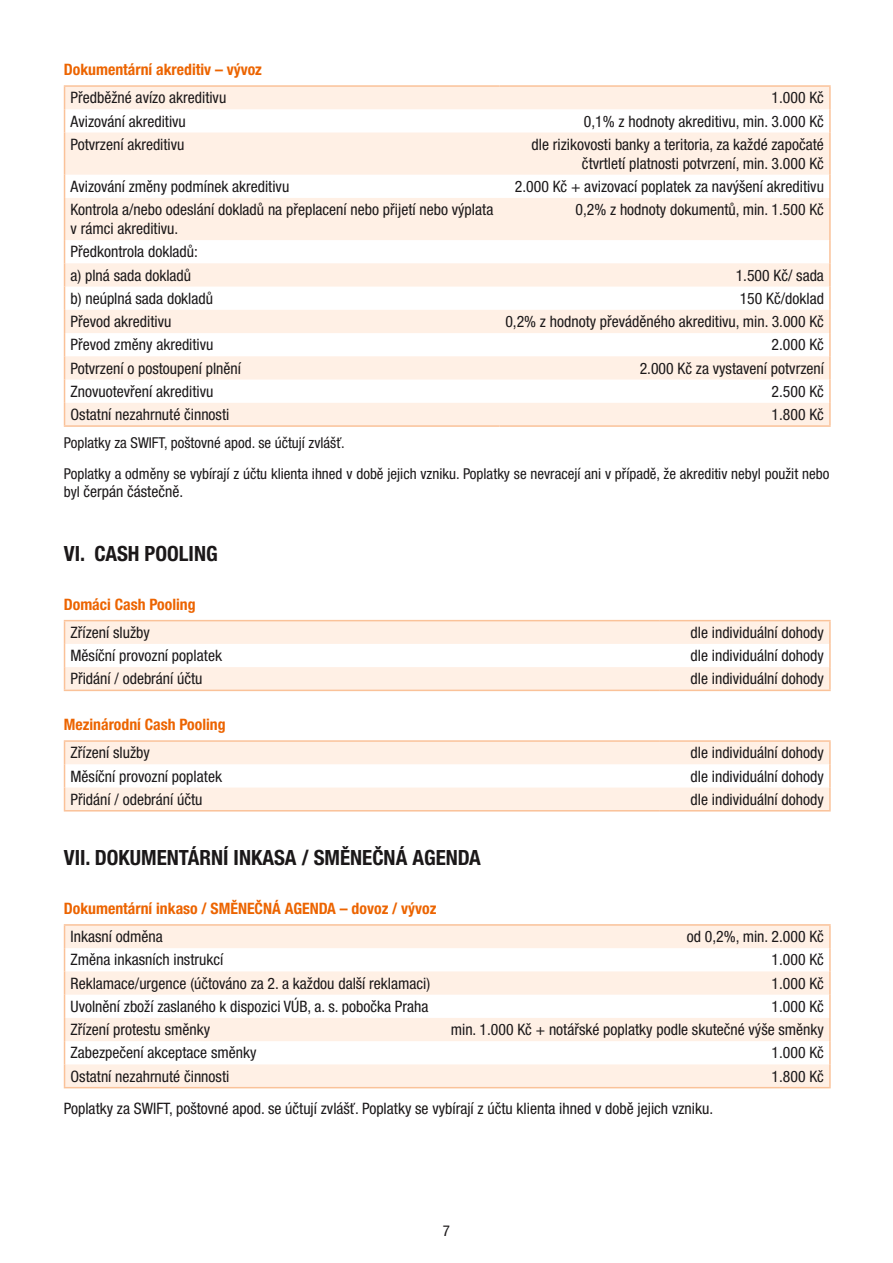
<style>
.page{position:relative;width:893px;height:1263px;background:#fff}
.page>*{position:absolute;margin:0;border:0;box-sizing:border-box;transform-origin:0 0}
.t1{font:700 condensed 21px "Helvetica Neue LT Pro";color:#1b1819}
.t2{font:condensed 15.75px/18.9px "Helvetica Neue LT Pro";color:#1b1819}
.t3{font:700 condensed 15.75px "Helvetica Neue LT Pro";color:#ec6400}
.t4{font:condensed 15px/30.8px "Helvetica Neue LT Pro";color:#1b1819}
.s1{font-size:15px}
</style>
<div class="page">
<svg style="left:65px;top:87px;width:764px;height:338px;fill:#fff0e5"></svg>
<hr style="left:64px;top:85px;width:435px;height:2px;background:#fac299">
<hr style="left:499px;top:85px;width:332px;height:2px;background:#fac299">
<hr style="left:829px;top:87px;width:2px;height:22px;background:#fac299">
<svg style="left:64px;top:87px;width:1px;height:46px"></svg>
<hr style="left:829px;top:109px;width:2px;height:24px;background:#fac299">
<hr style="left:64px;top:133px;width:1px;height:42px;background:#fac299">
<hr style="left:829px;top:133px;width:2px;height:42px;background:#fac299">
<svg style="left:64px;top:175px;width:1px;height:23px"></svg>
<hr style="left:829px;top:175px;width:2px;height:23px;background:#fac299">
<hr style="left:64px;top:198px;width:1px;height:42px;background:#fac299">
<hr style="left:829px;top:198px;width:2px;height:42px;background:#fac299">
<hr style="left:829px;top:240px;width:2px;height:23px;background:#fac299">
<hr style="left:829px;top:263px;width:2px;height:24px;background:#fac299">
<hr style="left:829px;top:287px;width:2px;height:23px;background:#fac299">
<hr style="left:829px;top:310px;width:2px;height:23px;background:#fac299">
<hr style="left:829px;top:333px;width:2px;height:23px;background:#fac299">
<hr style="left:829px;top:356px;width:2px;height:24px;background:#fac299">
<hr style="left:829px;top:380px;width:2px;height:23px;background:#fac299">
<svg style="left:64px;top:240px;width:1px;height:185px"></svg>
<hr style="left:829px;top:403px;width:2px;height:22px;background:#fac299">
<hr style="left:64px;top:425px;width:435px;height:2px;background:#fac299">
<hr style="left:499px;top:425px;width:332px;height:2px;background:#fac299">
<svg style="left:65px;top:621px;width:764px;height:69px;fill:#fff0e5"></svg>
<hr style="left:64px;top:620px;width:596px;height:1px;background:#fac299">
<hr style="left:660px;top:620px;width:171px;height:1px;background:#fac299">
<hr style="left:829px;top:621px;width:2px;height:23px;background:#fac299">
<hr style="left:829px;top:644px;width:2px;height:23px;background:#fac299">
<svg style="left:64px;top:621px;width:1px;height:69px"></svg>
<hr style="left:829px;top:667px;width:2px;height:23px;background:#fac299">
<hr style="left:64px;top:690px;width:596px;height:1px;background:#fac299">
<hr style="left:660px;top:690px;width:171px;height:1px;background:#fac299">
<svg style="left:65px;top:742px;width:764px;height:68px;fill:#fff0e5"></svg>
<hr style="left:64px;top:740px;width:596px;height:2px;background:#fac299">
<hr style="left:660px;top:740px;width:171px;height:2px;background:#fac299">
<hr style="left:829px;top:742px;width:2px;height:22px;background:#fac299">
<hr style="left:829px;top:764px;width:2px;height:23px;background:#fac299">
<svg style="left:64px;top:742px;width:1px;height:68px"></svg>
<hr style="left:829px;top:787px;width:2px;height:23px;background:#fac299">
<hr style="left:64px;top:810px;width:596px;height:1px;background:#fac299">
<hr style="left:660px;top:810px;width:171px;height:1px;background:#fac299">
<svg style="left:65px;top:926px;width:764px;height:161px;fill:#fff0e5"></svg>
<hr style="left:64px;top:924px;width:374px;height:2px;background:#fac299">
<hr style="left:438px;top:924px;width:393px;height:2px;background:#fac299">
<hr style="left:829px;top:926px;width:2px;height:22px;background:#fac299">
<hr style="left:829px;top:948px;width:2px;height:23px;background:#fac299">
<hr style="left:829px;top:971px;width:2px;height:24px;background:#fac299">
<hr style="left:829px;top:995px;width:2px;height:23px;background:#fac299">
<hr style="left:829px;top:1018px;width:2px;height:23px;background:#fac299">
<hr style="left:829px;top:1041px;width:2px;height:23px;background:#fac299">
<svg style="left:64px;top:926px;width:1px;height:161px"></svg>
<hr style="left:829px;top:1064px;width:2px;height:23px;background:#fac299">
<hr style="left:64px;top:1087px;width:374px;height:1px;background:#fac299">
<hr style="left:438px;top:1087px;width:393px;height:1px;background:#fac299">
<p class="t3" style="left:64px;top:60px;width:200px">Dokumentární akreditiv – vývoz</p>
<p class="t2" style="left:71px;top:88px;width:157px">Předběžné avízo akreditivu</p>
<p class="t2" style="left:771px;top:88px;width:54px">1.000 Kč</p>
<p class="t2" style="left:71px;top:111px;width:117px">Avizování akreditivu</p>
<p class="t2" style="left:584px;top:111px;width:241px">0,1% z hodnoty akreditivu, min. 3.000 Kč</p>
<p class="t2" style="left:71px;top:135px;width:115px">Potvrzení akreditivu</p>
<p class="t2" style="left:532px;top:135px;width:294px;text-align:right">dle rizikovosti banky a teritoria, za každé započaté čtvrtletí platnosti potvrzení, min. 3.000 Kč</p>
<p class="t2" style="left:71px;top:177px;width:220px">Avizování změny podmínek akreditivu</p>
<p class="t2" style="left:515px;top:177px;width:311px">2.000 Kč + avizovací poplatek za navýšení akreditivu</p>
<p class="t2" style="left:71px;top:200px;width:424px">Kontrola a/nebo odeslání dokladů na přeplacení nebo přijetí nebo výplata v rámci akreditivu.</p>
<p class="t2" style="left:575px;top:200px;width:250px">0,2% z hodnoty dokumentů, min. 1.500 Kč</p>
<p class="t2" style="left:71px;top:240px;width:129px;line-height:23.2px">Předkontrola dokladů: a) plná sada dokladů</p>
<p class="t2" style="left:736px;top:265px;width:90px">1.500 Kč/ sada</p>
<p class="t2" style="left:71px;top:289px;width:144px">b) neúplná sada dokladů</p>
<p class="t2" style="left:740px;top:289px;width:86px">150 Kč/doklad</p>
<p class="t2" style="left:71px;top:312px;width:102px">Převod akreditivu</p>
<p class="t2" style="left:505px;top:312px;width:320px">0,2% z hodnoty převáděného akreditivu, min. 3.000 Kč</p>
<p class="t2" style="left:71px;top:335px;width:144px">Převod změny akreditivu</p>
<p class="t2" style="left:772px;top:335px;width:54px">2.000 Kč</p>
<p class="t2" style="left:71px;top:358px;width:172px">Potvrzení o postoupení plnění</p>
<p class="t2" style="left:640px;top:358px;width:186px">2.000 Kč za vystavení potvrzení</p>
<p class="t2" style="left:71px;top:382px;width:144px">Znovuotevření akreditivu</p>
<p class="t2" style="left:772px;top:382px;width:54px">2.500 Kč</p>
<p class="t2" style="left:71px;top:405px;width:160px">Ostatní nezahrnuté činnosti</p>
<p class="t2" style="left:772px;top:405px;width:54px">1.800 Kč</p>
<p class="t4" style="left:64px;top:427px;width:767px">Poplatky za SWIFT, poštovné apod. se účtují zvlášť.<br>Poplatky a odměny se vybírají z účtu klienta ihned v době jejich vzniku. Poplatky se nevracejí ani v případě, že akreditiv nebyl použit nebo</p>
<p class="t2" style="left:64px;top:482px;width:121px"><span class="s1">byl</span> čerpán částečně.</p>
<h1 class="t1" style="left:64px;top:541px;width:155px">VI. CASH POOLING</h1>
<p class="t3" style="left:64px;top:594px;width:133px">Domáci Cash Pooling</p>
<p class="t2" style="left:71px;top:623px;width:81px">Zřízení služby</p>
<p class="t2" style="left:690px;top:623px;width:135px">dle individuální dohody</p>
<p class="t2" style="left:71px;top:646px;width:153px">Měsíční provozní poplatek</p>
<p class="t2" style="left:690px;top:646px;width:135px">dle individuální dohody</p>
<p class="t2" style="left:71px;top:669px;width:134px">Přidání / odebrání účtu</p>
<p class="t2" style="left:690px;top:669px;width:135px">dle individuální dohody</p>
<p class="t3" style="left:64px;top:715px;width:163px">Mezinárodní Cash Pooling</p>
<p class="t2" style="left:71px;top:743px;width:81px">Zřízení služby</p>
<p class="t2" style="left:690px;top:743px;width:135px">dle individuální dohody</p>
<p class="t2" style="left:71px;top:766px;width:153px">Měsíční provozní poplatek</p>
<p class="t2" style="left:690px;top:766px;width:135px">dle individuální dohody</p>
<p class="t2" style="left:71px;top:790px;width:134px">Přidání / odebrání účtu</p>
<p class="t2" style="left:690px;top:790px;width:135px">dle individuální dohody</p>
<h1 class="t1" style="left:64px;top:845px;width:419px">VII. DOKUMENTÁRNÍ INKASA / SMĚNEČNÁ AGENDA</h1>
<p class="t3" style="left:64px;top:899px;width:374px">Dokumentární inkaso / SMĚNEČNÁ AGENDA – dovoz / vývoz</p>
<p class="t2" style="left:71px;top:927px;width:94px">Inkasní odměna</p>
<p class="t2" style="left:687px;top:927px;width:139px">od 0,2%, min. 2.000 Kč</p>
<p class="t2" style="left:71px;top:950px;width:154px">Změna inkasních instrukcí</p>
<p class="t2" style="left:771px;top:950px;width:54px">1.000 Kč</p>
<p class="t2" style="left:71px;top:973px;width:361px">Reklamace/urgence (účtováno za 2. a každou další reklamaci)</p>
<p class="t2" style="left:771px;top:973px;width:54px">1.000 Kč</p>
<p class="t2" style="left:71px;top:997px;width:359px">Uvolnění zboží zaslaného k dispozici VÚB, a. s. pobočka Praha</p>
<p class="t2" style="left:771px;top:997px;width:54px">1.000 Kč</p>
<p class="t2" style="left:71px;top:1020px;width:141px">Zřízení protestu směnky</p>
<p class="t2" style="left:451px;top:1020px;width:375px">min. 1.000 Kč + notářské poplatky podle skutečné výše směnky</p>
<p class="t2" style="left:71px;top:1043px;width:187px">Zabezpečení akceptace směnky</p>
<p class="t2" style="left:771px;top:1043px;width:54px">1.000 Kč</p>
<p class="t2" style="left:71px;top:1066px;width:160px">Ostatní nezahrnuté činnosti</p>
<p class="t2" style="left:771px;top:1066px;width:54px">1.800 Kč</p>
<p class="t2" style="left:64px;top:1099px;width:651px">Poplatky za SWIFT, poštovné apod. se účtují zvlášť. Poplatky se vybírají z účtu klienta ihned v době jejich vzniku.</p>
<p class="t4" style="left:443px;top:1216px;width:9px">7</p>
</div>
